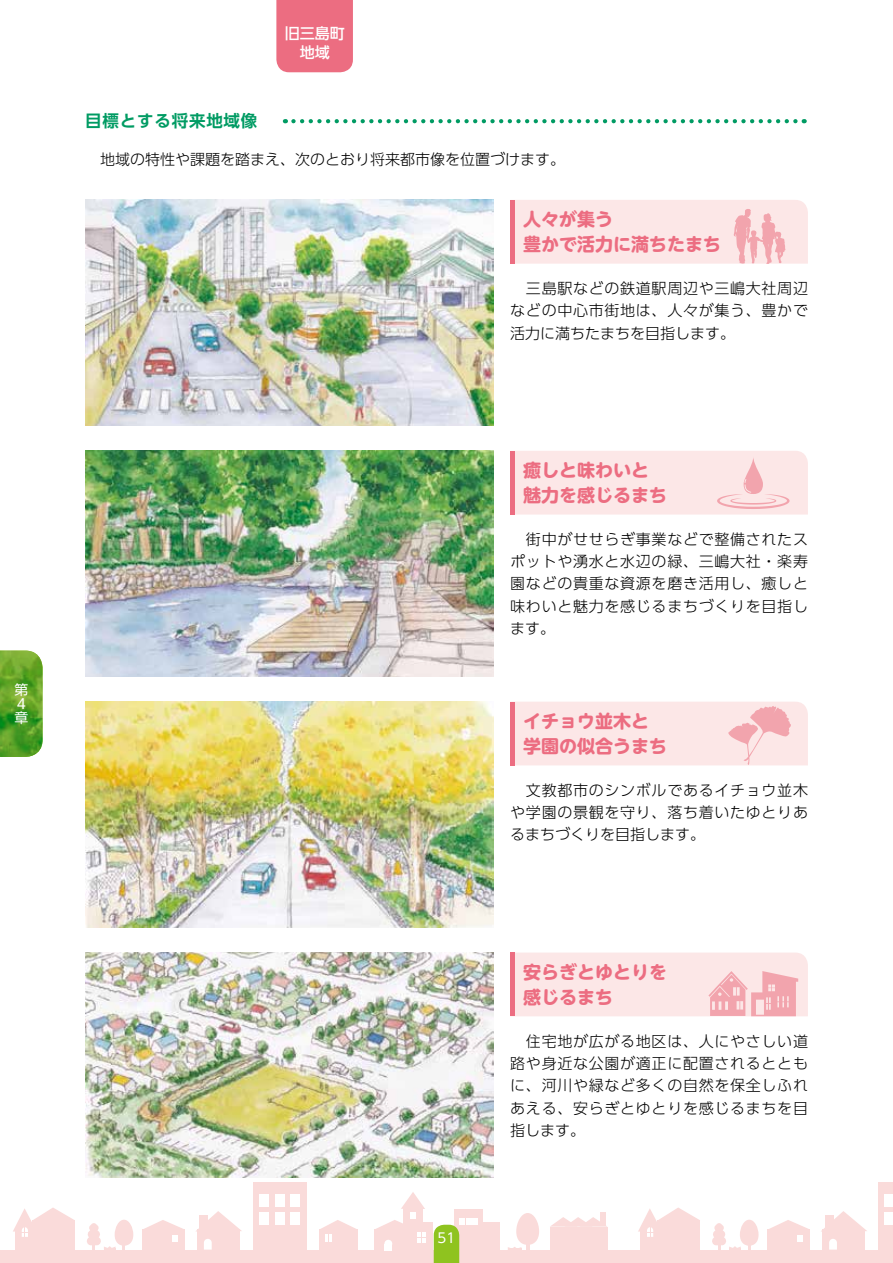
<style>
.page{position:relative;width:893px;height:1263px;background:#fff}
.page>*{position:absolute;margin:0;border:0;box-sizing:border-box;transform-origin:0 0}
.t1{font:700 18px/25.5px "UD Shin M Go Pro";color:#ec6d81}
.t2{font:700 16.5px "UD Shin Go Pro De";letter-spacing:.05em;color:#009b63}
.t3{font:300 15px/22.4px "UD Shin Go Pro";letter-spacing:.045em;color:#000;text-align:justify}
.t4{font:300 15px "UD Shin Go Pro";color:#000}
.t5{font:500 15px/19.2px "UD Shin Go Pro";color:#fff;text-align:center}
.t6{font:13.8px/13.8px "UD Shin Go Pro";color:#fff}
.t7{font:13.5px "UD Shin Go Pro";color:#fff}
</style>
<div class="page">
<div style="left:0;top:1250px;width:893px;height:13px;background:#fadbda"></div>
<svg style="left:508px;top:1213px;width:31px;height:37px"></svg>
<svg style="left:87px;top:1220px;width:46px;height:30px"></svg>
<div style="left:550px;top:1227px;width:28px;height:27px;background:#fadbda"></div>
<div style="left:565px;top:1227px;width:28px;height:27px;background:#fadbda"></div>
<div style="left:580px;top:1227px;width:28px;height:27px;background:#fadbda"></div>
<svg style="left:550px;top:1217px;width:57px;height:10px"></svg>
<div style="left:600px;top:1212px;width:6px;height:14px;background:#fadbda"></div>
<div style="left:253px;top:1182px;width:53px;height:75px;background:#fadbda"></div>
<div style="left:259px;top:1194px;width:9px;height:13px;background:#fff"></div>
<div style="left:275px;top:1194px;width:9px;height:13px;background:#fff"></div>
<div style="left:291px;top:1194px;width:9px;height:13px;background:#fff"></div>
<div style="left:259px;top:1212px;width:9px;height:13px;background:#fff"></div>
<div style="left:275px;top:1212px;width:9px;height:13px;background:#fff"></div>
<div style="left:291px;top:1212px;width:9px;height:13px;background:#fff"></div>
<div style="left:403px;top:1207px;width:20px;height:21px;background:#fadbda"></div>
<svg style="left:401px;top:1192px;width:24px;height:17px"></svg>
<div style="left:413px;top:1222px;width:20px;height:35px;background:#fadbda"></div>
<div style="left:374px;top:1229px;width:43px;height:28px;background:#fadbda"></div>
<div style="left:410px;top:1212px;width:6px;height:7px;background:#fff"></div>
<svg style="left:376px;top:1220px;width:49px;height:22px"></svg>
<div style="left:384px;top:1244px;width:8px;height:6px;background:#fff"></div>
<div style="left:384px;top:1240px;width:8px;height:7px;background:#fff;border-radius:50%"></div>
<div style="left:143px;top:1229px;width:42px;height:28px;background:#fadbda"></div>
<svg style="left:144px;top:1220px;width:39px;height:9px"></svg>
<div style="left:172px;top:1235px;width:6px;height:7px;background:#fff"></div>
<div style="left:454px;top:1209px;width:29px;height:48px;background:#fadbda"></div>
<div style="left:480px;top:1222px;width:20px;height:35px;background:#fadbda"></div>
<div style="left:472px;top:1218px;width:6px;height:7px;background:#fff"></div>
<div style="left:198px;top:1229px;width:42px;height:28px;background:#fadbda"></div>
<svg style="left:196px;top:1211px;width:46px;height:20px"></svg>
<div style="left:200px;top:1216px;width:8px;height:15px;background:#fadbda"></div>
<svg style="left:204px;top:1239px;width:8px;height:10px"></svg>
<div style="left:319px;top:1229px;width:39px;height:28px;background:#fadbda"></div>
<svg style="left:321px;top:1220px;width:35px;height:22px"></svg>
<div style="left:15px;top:1229px;width:20px;height:28px;background:#fadbda"></div>
<div style="left:33px;top:1220px;width:42px;height:37px;background:#fadbda"></div>
<svg style="left:13px;top:1208px;width:61px;height:29px"></svg>
<svg style="left:712px;top:1220px;width:47px;height:30px"></svg>
<div style="left:878px;top:1182px;width:15px;height:75px;background:#fadbda"></div>
<div style="left:884px;top:1194px;width:9px;height:13px;background:#fff"></div>
<div style="left:884px;top:1212px;width:9px;height:13px;background:#fff"></div>
<div style="left:768px;top:1229px;width:42px;height:28px;background:#fadbda"></div>
<svg style="left:769px;top:1220px;width:39px;height:9px"></svg>
<div style="left:797px;top:1235px;width:6px;height:7px;background:#fff"></div>
<div style="left:823px;top:1229px;width:42px;height:28px;background:#fadbda"></div>
<svg style="left:821px;top:1211px;width:46px;height:20px"></svg>
<div style="left:825px;top:1216px;width:8px;height:15px;background:#fadbda"></div>
<svg style="left:829px;top:1239px;width:8px;height:10px"></svg>
<div style="left:640px;top:1229px;width:20px;height:28px;background:#fadbda"></div>
<div style="left:658px;top:1220px;width:42px;height:37px;background:#fadbda"></div>
<svg style="left:638px;top:1207px;width:61px;height:30px"></svg>
<div style="left:276px;top:0;width:77px;height:72px;background:#ec6d81"></div>
<svg style="left:293px;top:119px;width:512px;height:4px"></svg>
<img style="left:85px;top:200px;width:408px;height:225px">
<img style="left:85px;top:702px;width:408px;height:225px">
<img style="left:85px;top:451px;width:408px;height:225px">
<img style="left:85px;top:952px;width:408px;height:226px">
<div style="left:514px;top:451px;width:294px;height:63px;background:#fce7e7"></div>
<svg style="left:510px;top:702px;width:298px;height:64px;background:#fbe1e2"></svg>
<svg style="left:514px;top:952px;width:294px;height:64px;background:#fadddf"></svg>
<svg style="left:514px;top:200px;width:294px;height:64px;background:#fbe1e2"></svg>
<hr style="left:510px;top:200px;width:4px;height:64px;background:#ec6d81">
<hr style="left:510px;top:451px;width:4px;height:63px;background:#ec6d81">
<hr style="left:510px;top:702px;width:4px;height:63px;background:#ec6d81">
<hr style="left:510px;top:952px;width:4px;height:64px;background:#ec6d81">
<svg style="left:434px;top:1218px;width:37px;height:45px"></svg>
<svg style="left:0;top:651px;width:43px;height:106px;background:#60a42e"></svg>
<p class="t6" style="left:14px;top:683px;width:15px">第<br>４章</p>
<p class="t2" style="left:85px;top:108px;width:174px">目標とする将来地域像</p>
<p class="t5" style="left:285px;top:23px;width:61px">旧三島町地域</p>
<p class="t4" style="left:85px;top:147px;width:481px">　地域の特性や課題を踏まえ、次のとおり将来都市像を位置づけます。</p>
<p class="t1" style="left:523px;top:205px;width:199px">人々が集う<br>豊かで活力に満ちたまち</p>
<p class="t3" style="left:510px;top:276px;width:299px">　三島駅などの鉄道駅周辺や三嶋大社周辺などの中心市街地は、人々が集う、豊かで活力に満ちたまちを目指します。</p>
<p class="t1" style="left:523px;top:456px;width:145px">癒しと味わいと魅力を感じるまち</p>
<p class="t3" style="left:510px;top:527px;width:299px">　街中がせせらぎ事業などで整備されたスポットや湧水と水辺の緑、三嶋大社・楽寿園などの貴重な資源を磨き活用し、癒しと味わいと魅力を感じるまちづくりを目指します。</p>
<p class="t1" style="left:523px;top:707px;width:145px">イチョウ並木と学園の似合うまち</p>
<p class="t3" style="left:510px;top:778px;width:299px">　文教都市のシンボルであるイチョウ並木や学園の景観を守り、落ち着いたゆとりあるまちづくりを目指します。</p>
<p class="t1" style="left:523px;top:958px;width:145px">安らぎとゆとりを感じるまち</p>
<p class="t7" style="left:438px;top:1226px;width:19px">51</p>
<p class="t3" style="left:510px;top:1029px;width:299px">　住宅地が広がる地区は、人にやさしい道路や身近な公園が適正に配置されるとともに、河川や緑など多くの自然を保全しふれあえる、安らぎとゆとりを感じるまちを目指します。</p>
</div>
